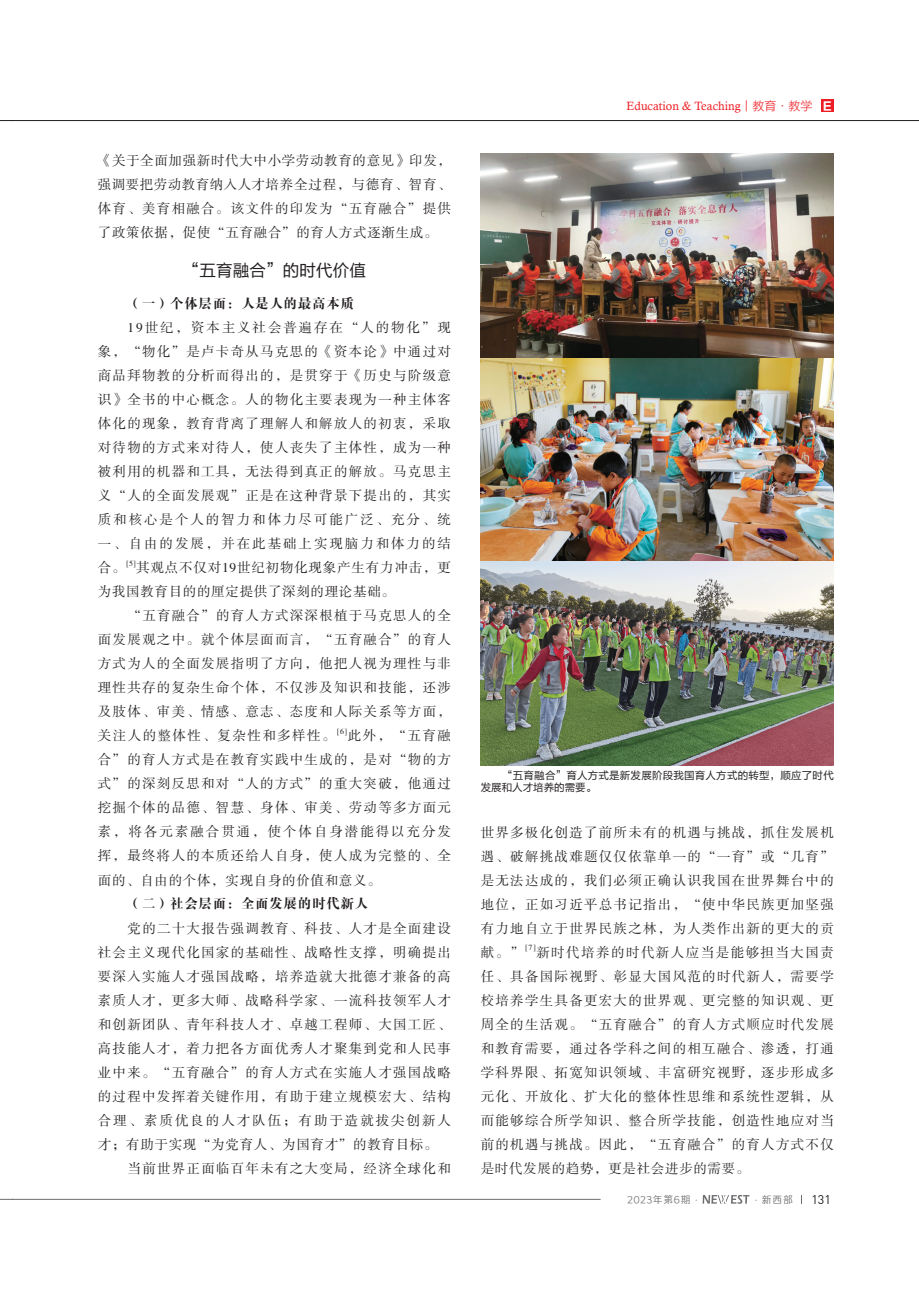
<style>
.page{position:relative;width:919px;height:1289px;background:#fff}
.page>*{position:absolute;margin:0;border:0;box-sizing:border-box;transform-origin:0 0}
.t1{font:16.5px "FZLTHK GBK1 0";letter-spacing:.01em;color:#231f20}
.t2{font:13.5px/24px "FZSSK GBK1 0";letter-spacing:.095em;color:#231f20;text-align:justify}
.t3{font:13.5px/24px "FZSSK GBK1 0";letter-spacing:.06em;color:#231f20}
.t4{font:13.5px "FZDBSK GBK1 0";letter-spacing:.05em;color:#231f20}
.t5{font:13.5px "FZSSK GBK1 0";letter-spacing:.05em;color:#231f20}
.t6{font:13.5px "FZSSK GBK1 0";letter-spacing:.145em;color:#231f20}
.t7{font:12.45px "DIN";color:#231f20}
.t8{font:12px "Calisto";color:#ee1d23}
.t9{font:10.5px/12px "FZLTHK GBK1 0";letter-spacing:.02em;color:#231f20}
.t10{font:9.75px "Loong Flash Sans GB Regular";letter-spacing:.1em;color:#6c6d70}
.t11{font:7.8px "FZSSK GBK1 0";color:#231f20}
.s1{font-family:"FZLTXHK GBK1 0"}
.s2{font-family:"FZLTDHK GBK1 0";font-size:11.4px;color:#fff}
</style>
<div class="page">
<svg style="left:0;top:1198px;width:13px;height:1px"></svg>
<svg style="left:0;top:120px;width:13px;height:1px"></svg>
<hr style="left:13px;top:1198px;width:587px;height:1px;background:#6c6d70">
<svg style="left:702px;top:1195px;width:47px;height:8px"></svg>
<hr style="left:13px;top:120px;width:905px;height:1px;background:#231f20">
<div style="left:821px;top:99px;width:12px;height:13px;background:#ee1d23"></div>
<img style="left:480px;top:153px;width:353px;height:612px">
<p class="t2" style="left:98px;top:149px;width:354px">《关于全面加强新时代大中小学劳动教育的意见》印发，强调要把劳动教育纳入人才培养全过程，与德育、智育、体育、美育相融合。该文件的印发为“五育融合”提供了政策依据，促使“五育融合”的育人方式逐渐生成。</p>
<p class="t1" style="left:183px;top:261px;width:185px">“五育融合”的时代价值</p>
<p class="t4" style="left:128px;top:296px;width:228px">（一）个体层面：人是人的最高本质</p>
<p class="t2" style="left:98px;top:316px;width:354px;text-indent:30px">19世纪，资本主义社会普遍存在“人的物化”现象，“物化”是卢卡奇从马克思的《资本论》中通过对商品拜物教的分析而得出的，是贯穿于《历史与阶级意识》全书的中心概念。人的物化主要表现为一种主体客体化的现象，教育背离了理解人和解放人的初衷，采取对待物的方式来对待人，使人丧失了主体性，成为一种被利用的机器和工具，无法得到真正的解放。马克思主义“人的全面发展观”正是在这种背景下提出的，其实质和核心是个人的智力和体力尽可能广泛、充分、统一、自由的发展，并在此基础上实现脑力和体力的结合。</p>
<p class="t11" style="left:126px;top:559px;width:11px">[5]</p>
<p class="t3" style="left:98px;top:556px;width:354px;text-indent:38px">其观点不仅对19世纪初物化现象产生有力冲击，更为我国教育目的的厘定提供了深刻的理论基础。</p>
<p class="t2" style="left:98px;top:604px;width:354px;text-indent:30px">“五育融合”的育人方式深深根植于马克思人的全面发展观之中。就个体层面而言，“五育融合”的育人方式为人的全面发展指明了方向，他把人视为理性与非理性共存的复杂生命个体，不仅涉及知识和技能，还涉及肢体、审美、情感、意志、态度和人际关系等方面，关注人的整体性、复杂性和多样性。</p>
<p class="t11" style="left:337px;top:727px;width:11px">[6]</p>
<p class="t2" style="left:98px;top:724px;width:354px;text-indent:250px">此外，“五育融合”的育人方式是在教育实践中生成的，是对“物的方式”的深刻反思和对“人的方式”的重大突破，他通过挖掘个体的品德、智慧、身体、审美、劳动等多方面元素，将各元素融合贯通，使个体自身潜能得以充分发挥，最终将人的本质还给人自身，使人成为完整的、全面的、自由的个体，实现自身的价值和意义。</p>
<p class="t4" style="left:128px;top:896px;width:242px">（二）社会层面：全面发展的时代新人</p>
<p class="t2" style="left:128px;top:916px;width:325px">党的二十大报告强调教育、科技、人才是全面建设</p>
<p class="t2" style="left:98px;top:940px;width:354px">社会主义现代化国家的基础性、战略性支撑，明确提出</p>
<p class="t2" style="left:98px;top:964px;width:354px">要深入实施人才强国战略，培养造就大批德才兼备的高</p>
<p class="t2" style="left:98px;top:988px;width:354px">素质人才，更多大师、战略科学家、一流科技领军人才</p>
<p class="t2" style="left:98px;top:1012px;width:354px">和创新团队、青年科技人才、卓越工程师、大国工匠、</p>
<p class="t2" style="left:98px;top:1036px;width:354px">高技能人才，着力把各方面优秀人才聚集到党和人民事</p>
<p class="t2" style="left:98px;top:1060px;width:354px">业中来。“五育融合”的育人方式在实施人才强国战略</p>
<p class="t2" style="left:98px;top:1084px;width:354px">的过程中发挥着关键作用，有助于建立规模宏大、结构</p>
<p class="t6" style="left:98px;top:1112px;width:354px">合理、素质优良的人才队伍；有助于造就拔尖创新人</p>
<p class="t5" style="left:98px;top:1136px;width:341px">才；有助于实现“为党育人、为国育才”的教育目标。</p>
<p class="t2" style="left:128px;top:1156px;width:325px">当前世界正面临百年未有之大变局，经济全球化和</p>
<p class="t8" style="left:626px;top:99px;width:208px">Education &amp; Teaching<span class="s1">丨教育·教学</span> <span class="s2">Ｅ</span></p>
<p class="t9" style="left:480px;top:769px;width:354px">　　“五育融合”育人方式是新发展阶段我国育人方式的转型，顺应了时代发展和人才培养的需要。</p>
<p class="t2" style="left:480px;top:820px;width:354px">世界多极化创造了前所未有的机遇与挑战，抓住发展机遇、破解挑战难题仅仅依靠单一的“一育”或“几育”是无法达成的，我们必须正确认识我国在世界舞台中的地位，正如习近平总书记指出，“使中华民族更加坚强有力地自立于世界民族之林，为人类作出新的更大的贡献。”</p>
<p class="t11" style="left:525px;top:943px;width:11px">[7]</p>
<p class="t2" style="left:480px;top:940px;width:354px;text-indent:56px">新时代培养的时代新人应当是能够担当大国责任、具备国际视野、彰显大国风范的时代新人，需要学校培养学生具备更宏大的世界观、更完整的知识观、更周全的生活观。“五育融合”的育人方式顺应时代发展和教育需要，通过各学科之间的相互融合、渗透，打通学科界限、拓宽知识领域、丰富研究视野，逐步形成多元化、开放化、扩大化的整体性思维和系统性逻辑，从而能够综合所学知识、整合所学技能，创造性地应对当前的机遇与挑战。因此，“五育融合”的育人方式不仅是时代发展的趋势，更是社会进步的需要。</p>
<p class="t10" style="left:627px;top:1194px;width:167px">2023年第6期·　　　　 ·新西部</p>
<p class="t7" style="left:811px;top:1191px;width:21px">131</p>
</div>
